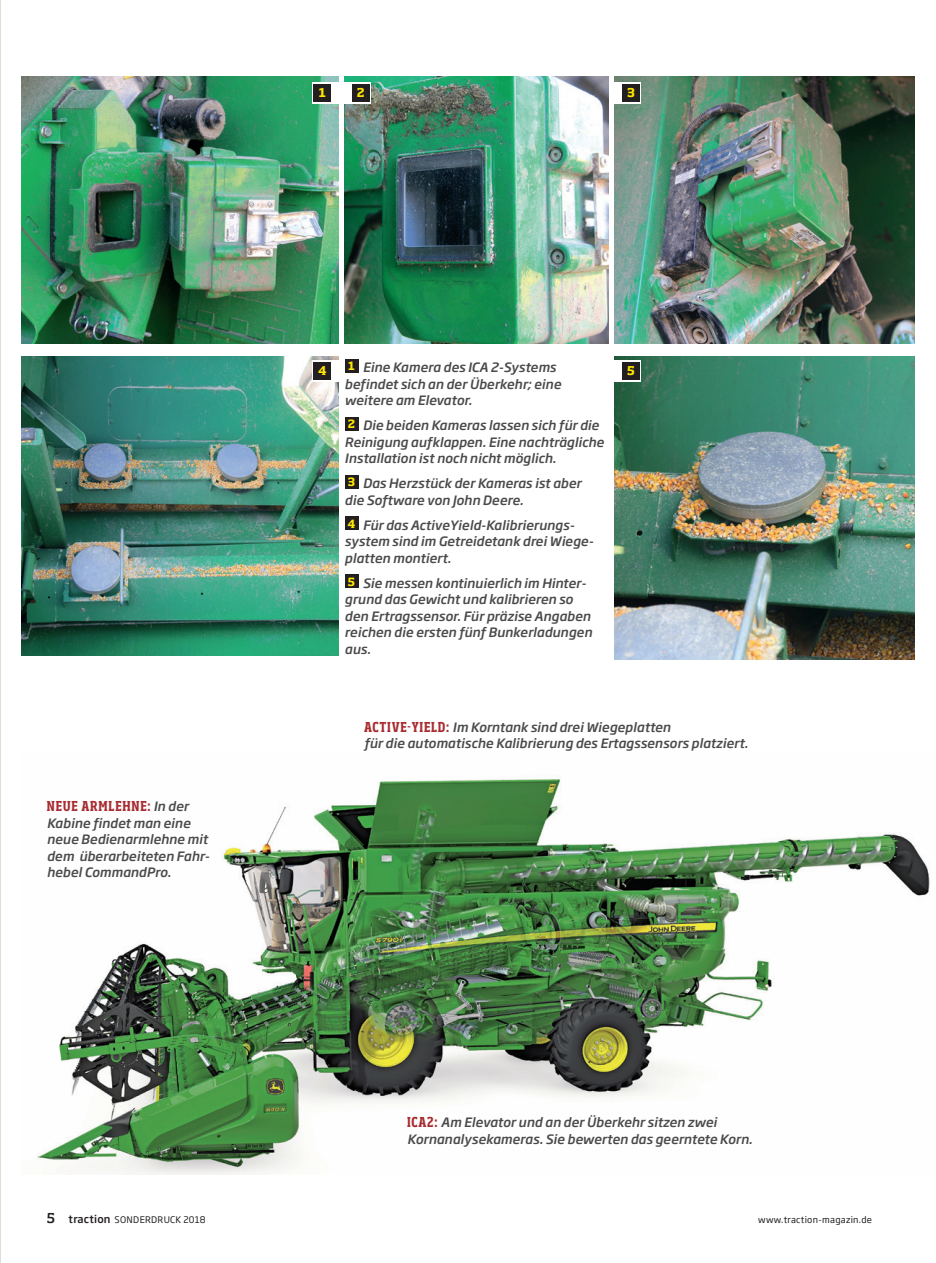
<style>
.page{position:relative;width:936px;height:1263px;background:#fff}
.page>*{position:absolute;margin:0;border:0;box-sizing:border-box;transform-origin:0 0}
.t1{font:700 condensed 13.5px "Soho Pro";letter-spacing:.06em;color:#a72b30;scale:.95 1}
.t2{font:italic 500 12.75px/16.5px "Soho Gothic Pro";color:#494a49}
.t3{font:700 12px "Soho Pro";color:#ffe601}
.t4{font:9px "Soho Gothic Pro";letter-spacing:.03em;color:#231f20}
.s1{font-family:"Soho Gothic Pro";font-weight:500;font-style:italic;font-stretch:normal;font-size:12.75px;color:#494a49}
.s2{font-family:"Soho Pro";font-weight:700;font-style:normal;font-stretch:condensed;font-size:13.5px;color:#a72b30}
.s3{font-family:"Soho Pro";font-weight:500;font-size:13.5px}
.s4{font-weight:500;font-size:10.5px}
</style>
<div class="page">
<hr style="left:0;top:0;width:1px;height:1263px;background:#d8e2d4">
<img style="left:21px;top:77px;width:317px;height:266px">
<img style="left:614px;top:77px;width:300px;height:266px">
<img style="left:344px;top:77px;width:264px;height:266px">
<img style="left:21px;top:356px;width:317px;height:299px">
<img style="left:614px;top:356px;width:300px;height:303px">
<svg style="left:312px;top:83px;width:26px;height:21px"></svg>
<div style="left:314px;top:85px;width:17px;height:17px;background:#231f20"></div>
<svg style="left:344px;top:83px;width:27px;height:21px"></svg>
<div style="left:352px;top:85px;width:17px;height:17px;background:#231f20"></div>
<svg style="left:614px;top:83px;width:27px;height:21px"></svg>
<div style="left:622px;top:85px;width:17px;height:17px;background:#231f20"></div>
<svg style="left:312px;top:361px;width:26px;height:21px"></svg>
<div style="left:314px;top:363px;width:17px;height:17px;background:#231f20"></div>
<div style="left:344px;top:359px;width:14px;height:13px;background:#231f20"></div>
<div style="left:344px;top:417px;width:14px;height:13px;background:#231f20"></div>
<div style="left:344px;top:475px;width:14px;height:13px;background:#231f20"></div>
<div style="left:344px;top:516px;width:14px;height:14px;background:#231f20"></div>
<div style="left:344px;top:574px;width:14px;height:14px;background:#231f20"></div>
<div style="left:614px;top:360px;width:27px;height:22px;background:linear-gradient(to bottom,#fff,#fff)"></div>
<div style="left:622px;top:362px;width:17px;height:17px;background:#231f20"></div>
<img style="left:37px;top:779px;width:893px;height:395px">
<p class="t3" style="left:319px;top:84px;width:9px">1</p>
<p class="t3" style="left:357px;top:84px;width:9px">2</p>
<p class="t3" style="left:627px;top:84px;width:9px">3</p>
<p class="t3" style="left:318px;top:362px;width:10px">4</p>
<p class="t2" style="left:344px;top:359px;width:218px"><sup>1</sup> Eine Kamera des ICA 2-Systems befindet sich an der Überkehr; eine weitere am Elevator.</p>
<p class="t2" style="left:344px;top:417px;width:261px"><sup>2</sup> Die beiden Kameras lassen sich für die<br>Reinigung aufklappen. Eine nachträgliche<br>Installation ist noch nicht möglich.</p>
<p class="t2" style="left:344px;top:475px;width:238px"><sup>3</sup> Das Herzstück der Kameras ist aber die Software von John Deere.</p>
<p class="t2" style="left:344px;top:516px;width:250px"><sup>4</sup> Für das ActiveYield-Kalibrierungs&shy;system sind im Getreidetank drei Wiege&shy;platten montiert.</p>
<p class="t2" style="left:344px;top:574px;width:249px"><sup>5</sup> Sie messen kontinuierlich im Hinter&shy;grund das Gewicht und kalibrieren so den Ertragssensor. Für präzise Angaben reichen die ersten fünf Bunkerladungen aus.</p>
<p class="t3" style="left:627px;top:362px;width:9px">5</p>
<p class="t1" style="left:47px;top:797px;width:151px">NEUE ARMLEHNE: <span class="s1">In der</span></p>
<p class="t2" style="left:47px;top:814px;width:164px">Kabine findet man eine neue Bedienarmlehne mit dem überarbeiteten Fahr&shy;hebel CommandPro.</p>
<p class="t2" style="left:364px;top:718px;width:385px"><span class="s2">AC TIVE-YIELD:</span> Im Korntank sind drei Wiegeplatten<br>für die automatische Kalibrierung des Ertagssensors platziert.</p>
<p class="t2" style="left:407px;top:1113px;width:347px"><span class="s2">ICA2:</span> Am Elevator und an der Überkehr sitzen zwei<br>Kornanalysekameras. Sie bewerten das geerntete Korn.</p>
<p class="t4" style="left:47px;top:1212px;width:160px"><span class="s3">5</span> <span class="s4">traction</span> Sonderdruck 2018</p>
<p class="t4" style="left:758px;top:1212px;width:115px">www.traction-magazin.de</p>
</div>
